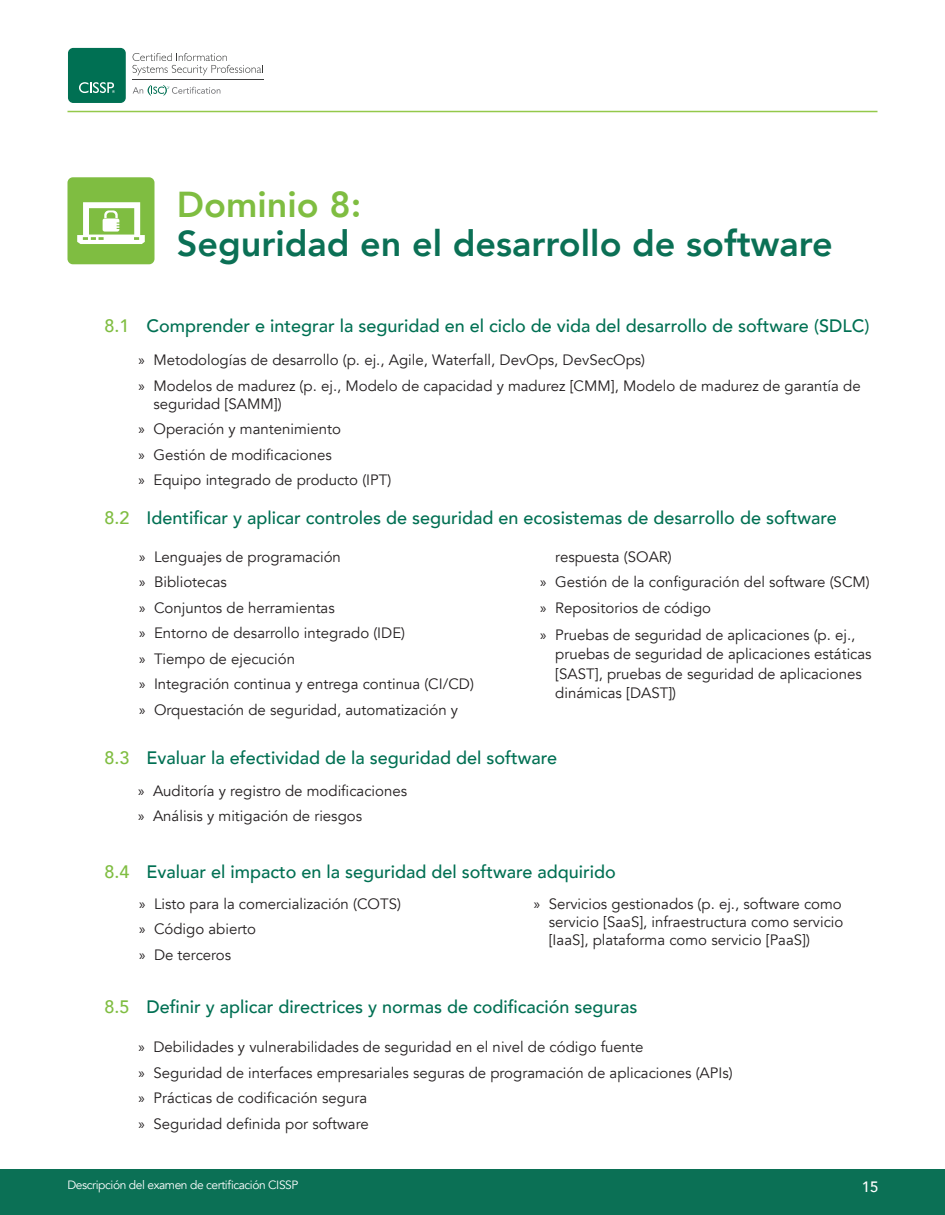
<style>
.page{position:relative;width:945px;height:1215px;background:#fff}
.page>*{position:absolute;margin:0;border:0;box-sizing:border-box;transform-origin:0 0}
.Green_Headlines_Big{font:800 36px "Avenir";color:#0b7055}
.Green_Headlines_Big-2{font:800 36px "Avenir";color:#7fbd41}
.t1{font:500 18px "Avenir";color:#007053}
.t2{font:15px/18px "Avenir";color:#231f20}
.t3{font:500 15px "Avenir";color:#fff}
.t4{font:12px "Avenir";letter-spacing:-.035em;color:#fff}
.s1{color:#7fbd41}
.s2{font-family:"Myriad Pro"}
</style>
<div class="page">
<hr style="left:68px;top:111px;width:810px;height:1px;background:#94c94a">
<div style="left:0;top:1170px;width:945px;height:45px;background:#0b7055"></div>
<div style="left:68px;top:48px;width:58px;height:55px;background:#007053;border-radius:5px"></div>
<svg style="left:133px;top:53px;width:130px;height:22px"></svg>
<hr style="left:133px;top:80px;width:131px;height:1px;background:#3e3e3f">
<svg style="left:133px;top:85px;width:87px;height:11px"></svg>
<svg style="left:79px;top:82px;width:36px;height:11px"></svg>
<div style="left:68px;top:177px;width:87px;height:87px;background:#7fbd41;border-radius:5px"></div>
<svg style="left:77px;top:202px;width:68px;height:42px"></svg>
<p class="Green_Headlines_Big-2" style="left:177px;top:176px;width:186px">Dominio 8:</p>
<p class="Green_Headlines_Big" style="left:177px;top:215px;width:658px">Seguridad en el desarrollo de software</p>
<p class="t1" style="left:105px;top:310px;width:766px"><span class="s1">8.1</span> Comprender e integrar la seguridad en el ciclo de vida del desarrollo de software (SDLC)</p>
<p class="t2" style="left:138px;top:352px;width:508px"><span class="s2">»</span> Metodologías de desarrollo (p. ej., Agile, Waterfall, DevOps, DevSecOps)</p>
<p class="t2" style="left:153px;top:377px;width:709px;text-indent:-15px"><span class="s2">»</span> Modelos de madurez (p. ej., Modelo de capacidad y madurez [CMM], Modelo de madurez de garantía de seguridad [SAMM])</p>
<p class="t2" style="left:138px;top:421px;width:204px"><span class="s2">»</span> Operación y mantenimiento</p>
<p class="t2" style="left:138px;top:446px;width:195px"><span class="s2">»</span> Gestión de modificaciones</p>
<p class="t2" style="left:138px;top:472px;width:254px"><span class="s2">»</span> Equipo integrado de producto (IPT)</p>
<p class="t1" style="left:105px;top:502px;width:734px"><span class="s1">8.2</span> Identificar y aplicar controles de seguridad en ecosistemas de desarrollo de software</p>
<p class="t2" style="left:139px;top:548px;width:203px"><span class="s2">»</span> Lenguajes de programación</p>
<p class="t2" style="left:139px;top:573px;width:90px"><span class="s2">»</span> Bibliotecas</p>
<p class="t2" style="left:139px;top:599px;width:197px"><span class="s2">»</span> Conjuntos de herramientas</p>
<p class="t2" style="left:139px;top:624px;width:268px"><span class="s2">»</span> Entorno de desarrollo integrado (IDE)</p>
<p class="t2" style="left:139px;top:650px;width:158px"><span class="s2">»</span> Tiempo de ejecución</p>
<p class="t2" style="left:139px;top:675px;width:336px"><span class="s2">»</span> Integración continua y entrega continua (CI/CD)</p>
<p class="t2" style="left:139px;top:701px;width:321px"><span class="s2">»</span> Orquestación de seguridad, automatización y</p>
<p class="t2" style="left:555px;top:548px;width:118px">respuesta (SOAR)</p>
<p class="t2" style="left:540px;top:573px;width:331px"><span class="s2">»</span> Gestión de la configuración del software (SCM)</p>
<p class="t2" style="left:540px;top:599px;width:172px"><span class="s2">»</span> Repositorios de código</p>
<p class="t2" style="left:555px;top:625px;width:318px;line-height:19.5px;text-indent:-15px"><span class="s2">»</span> Pruebas de seguridad de aplicaciones (p. ej., pruebas de seguridad de aplicaciones estáticas [SAST], pruebas de seguridad de aplicaciones dinámicas [DAST])</p>
<p class="t1" style="left:105px;top:742px;width:454px"><span class="s1">8.3</span> Evaluar la efectividad de la seguridad del software</p>
<p class="t2" style="left:138px;top:782px;width:271px"><span class="s2">»</span> Auditoría y registro de modificaciones</p>
<p class="t2" style="left:138px;top:807px;width:226px"><span class="s2">»</span> Análisis y mitigación de riesgos</p>
<p class="t1" style="left:105px;top:856px;width:513px"><span class="s1">8.4</span> Evaluar el impacto en la seguridad del software adquirido</p>
<p class="t2" style="left:139px;top:895px;width:263px"><span class="s2">»</span> Listo para la comercialización (COTS)</p>
<p class="t2" style="left:139px;top:920px;width:119px"><span class="s2">»</span> Código abierto</p>
<p class="t2" style="left:139px;top:946px;width:94px"><span class="s2">»</span> De terceros</p>
<p class="t2" style="left:549px;top:895px;width:296px;text-align:justify;text-indent:-15px"><span class="s2">»</span> Servicios gestionados (p. ej., software como servicio [SaaS], infraestructura como servicio [IaaS], plataforma como servicio [PaaS])</p>
<p class="t1" style="left:105px;top:991px;width:535px"><span class="s1">8.5</span> Definir y aplicar directrices y normas de codificación seguras</p>
<p class="t2" style="left:138px;top:1038px;width:507px"><span class="s2">»</span> Debilidades y vulnerabilidades de seguridad en el nivel de código fuente</p>
<p class="t2" style="left:138px;top:1064px;width:596px"><span class="s2">»</span> Seguridad de interfaces empresariales seguras de programación de aplicaciones (APIs)</p>
<p class="t2" style="left:138px;top:1089px;width:230px"><span class="s2">»</span> Prácticas de codificación segura</p>
<p class="t2" style="left:138px;top:1115px;width:232px"><span class="s2">»</span> Seguridad definida por software</p>
<p class="t4" style="left:68px;top:1178px;width:232px">Descripción del examen de certificación CISSP</p>
<p class="t3" style="left:862px;top:1173px;width:18px">15</p>
</div>
